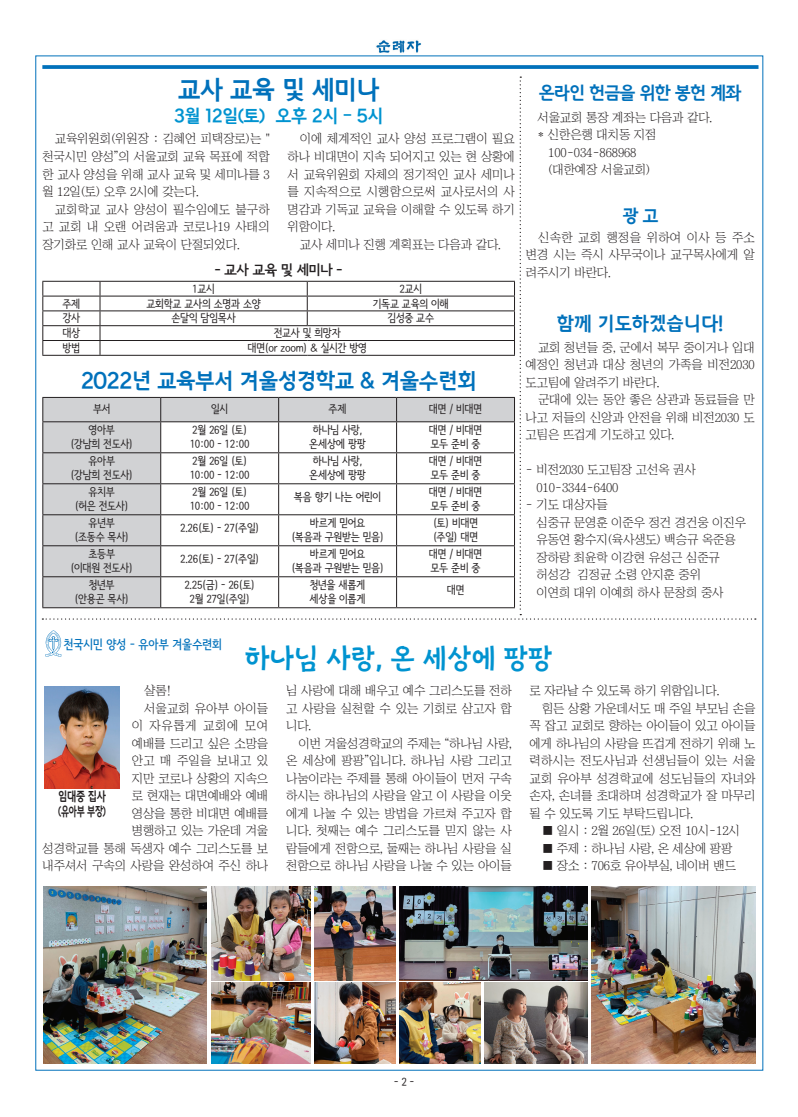
<style>
.page{position:relative;width:798px;height:1117px;background:#fff}
.page>*{position:absolute;margin:0;border:0;box-sizing:border-box;transform-origin:0 0}
.t1{font:30px "Mapo Backpacking";letter-spacing:-.025em;color:#0093d0}
.t2{font:25px "Goyang Deogyang B";letter-spacing:-.025em;color:#0071bb}
.t3{font:21.25px "Goyang Deogyang B";letter-spacing:-.025em;color:#0071bb}
.t4{font:18.75px "Goyang Deogyang B";color:#0071bb}
.t5{font:17.5px "Goyang Deogyang B";letter-spacing:-.025em;color:#0093d0}
.t6{font:17.5px "Goyang Deogyang B";letter-spacing:-.05em;color:#0071bb}
.t7{font:13.75px "Seoul Namsan EB";letter-spacing:-.025em;color:#231f20}
.t8{font:12.5px/17.5px "Chosunilbo NM";letter-spacing:-.01em;color:#231f20;text-align:justify}
.t9{font:12.5px "Se N CB";color:#0071bb}
.t10{font:12.5px "Goyang Deogyang B";letter-spacing:-.025em;color:#231f20;scale:.7 1}
.t11{font:12.5px "Goyang Deogyang B";letter-spacing:-.025em;color:#231f20;scale:.8 1}
.t12{font:11.25px "Se N CM";letter-spacing:-.025em;color:#231f20}
</style>
<div class="page">
<img style="left:376px;top:40px;width:45px;height:13px">
<svg style="left:42px;top:65px;width:716px;height:4px;background:#0f79be"></svg>
<img style="left:45px;top:686px;width:74px;height:101px">
<svg style="left:42px;top:76px;width:713px;height:543px"></svg>
<hr style="left:42px;top:355px;width:58px;height:1px;background:#231f20">
<hr style="left:100px;top:355px;width:207px;height:1px;background:#231f20">
<hr style="left:307px;top:355px;width:207px;height:1px;background:#231f20">
<svg style="left:46px;top:630px;width:15px;height:26px"></svg>
<img style="left:399px;top:886px;width:188px;height:94px">
<img style="left:43px;top:886px;width:164px;height:177px">
<img style="left:591px;top:886px;width:164px;height:177px">
<img style="left:211px;top:886px;width:99px;height:94px">
<img style="left:211px;top:982px;width:99px;height:81px">
<img style="left:314px;top:886px;width:82px;height:94px">
<img style="left:314px;top:982px;width:82px;height:81px">
<img style="left:399px;top:982px;width:81px;height:81px">
<img style="left:484px;top:982px;width:103px;height:81px">
<p class="t2" style="left:178px;top:75px;width:203px">교사 교육 및 세미나</p>
<p class="t5" style="left:174px;top:106px;width:211px">3월 12일(토) 오후 2시 - 5시</p>
<p class="t8" style="left:42px;top:130px;width:229px;text-indent:12px">교육위원회(위원장 : 김혜언 피택장로)는 " 천국시민 양성”의 서울교회 교육 목표에 적합 한 교사 양성을 위해 교사 교육 및 세미나를 3 월 12일(토) 오후 2시에 갖는다.</p>
<p class="t8" style="left:42px;top:200px;width:229px;text-indent:12px">교회학교 교사 양성이 필수임에도 불구하 고 교회 내 오랜 어려움과 코로나19 사태의 장기화로 인해 교사 교육이 단절되었다.</p>
<p class="t8" style="left:287px;top:130px;width:229px;text-indent:12px">이에 체계적인 교사 양성 프로그램이 필요 하나 비대면이 지속 되어지고 있는 현 상황에 서 교육위원회 자체의 정기적인 교사 세미나 를 지속적으로 시행함으로써 교사로서의 사 명감과 기독교 교육을 이해할 수 있도록 하기 위함이다.</p>
<p class="t8" style="left:300px;top:235px;width:202px">교사 세미나 진행 계획표는 다음과 같다.</p>
<p class="t7" style="left:215px;top:262px;width:129px">- 교사 교육 및 세미나 -</p>
<p class="t12" style="left:192px;top:283px;width:24px">1교시</p>
<p class="t12" style="left:399px;top:283px;width:24px">2교시</p>
<p class="t12" style="left:62px;top:298px;width:19px">주제</p>
<p class="t12" style="left:146px;top:298px;width:116px">교회학교 교사의 소명과 소양</p>
<p class="t12" style="left:372px;top:298px;width:78px">기독교 교육의 이해</p>
<p class="t12" style="left:62px;top:312px;width:19px">강사</p>
<p class="t12" style="left:171px;top:312px;width:66px">손달익 담임목사</p>
<p class="t12" style="left:387px;top:312px;width:48px">김성중 교수</p>
<p class="t12" style="left:62px;top:327px;width:20px">대상</p>
<p class="t12" style="left:273px;top:327px;width:69px">전교사 및 희망자</p>
<p class="t12" style="left:63px;top:342px;width:19px">방법</p>
<p class="t12" style="left:247px;top:342px;width:121px">대면(or zoom) &amp; 실시간 방영</p>
<p class="t3" style="left:81px;top:368px;width:397px">2022년 교육부서 겨울성경학교 &amp; 겨울수련회</p>
<p class="t12" style="left:93px;top:403px;width:19px">부서</p>
<p class="t12" style="left:211px;top:403px;width:19px">일시</p>
<p class="t12" style="left:328px;top:403px;width:19px">주제</p>
<p class="t12" style="left:429px;top:403px;width:55px">대면 / 비대면</p>
<p class="t12" style="left:89px;top:425px;width:28px">영아부</p>
<p class="t12" style="left:70px;top:438px;width:64px">(강남희 전도사)</p>
<p class="t12" style="left:192px;top:425px;width:56px">2월 26일 (토)</p>
<p class="t12" style="left:190px;top:438px;width:61px">10:00 - 12:00</p>
<p class="t12" style="left:313px;top:425px;width:51px">하나님 사랑,</p>
<p class="t12" style="left:309px;top:438px;width:58px">온세상에 팡팡</p>
<p class="t12" style="left:429px;top:425px;width:55px">대면 / 비대면</p>
<p class="t12" style="left:430px;top:438px;width:52px">모두 준비 중</p>
<p class="t12" style="left:88px;top:455px;width:28px">유아부</p>
<p class="t12" style="left:70px;top:469px;width:64px">(강남희 전도사)</p>
<p class="t12" style="left:192px;top:455px;width:56px">2월 26일 (토)</p>
<p class="t12" style="left:190px;top:469px;width:61px">10:00 - 12:00</p>
<p class="t12" style="left:313px;top:455px;width:51px">하나님 사랑,</p>
<p class="t12" style="left:309px;top:469px;width:58px">온세상에 팡팡</p>
<p class="t12" style="left:429px;top:455px;width:55px">대면 / 비대면</p>
<p class="t12" style="left:430px;top:469px;width:52px">모두 준비 중</p>
<p class="t12" style="left:89px;top:486px;width:28px">유치부</p>
<p class="t12" style="left:75px;top:500px;width:55px">(허은 전도사)</p>
<p class="t12" style="left:192px;top:486px;width:56px">2월 26일 (토)</p>
<p class="t12" style="left:190px;top:500px;width:61px">10:00 - 12:00</p>
<p class="t12" style="left:294px;top:491px;width:89px">복음 향기 나는 어린이</p>
<p class="t12" style="left:429px;top:486px;width:55px">대면 / 비대면</p>
<p class="t12" style="left:430px;top:500px;width:52px">모두 준비 중</p>
<p class="t12" style="left:89px;top:517px;width:28px">유년부</p>
<p class="t12" style="left:74px;top:531px;width:56px">(조동수 목사)</p>
<p class="t12" style="left:180px;top:522px;width:81px">2.26(토) - 27(주일)</p>
<p class="t12" style="left:310px;top:517px;width:57px">바르게 믿어요</p>
<p class="t12" style="left:291px;top:531px;width:94px">(복음과 구원받는 믿음)</p>
<p class="t12" style="left:433px;top:517px;width:46px">(토) 비대면</p>
<p class="t12" style="left:433px;top:531px;width:46px">(주일) 대면</p>
<p class="t12" style="left:88px;top:548px;width:28px">초등부</p>
<p class="t12" style="left:71px;top:562px;width:64px">(이대원 전도사)</p>
<p class="t12" style="left:180px;top:553px;width:81px">2.26(토) - 27(주일)</p>
<p class="t12" style="left:310px;top:548px;width:57px">바르게 믿어요</p>
<p class="t12" style="left:291px;top:562px;width:94px">(복음과 구원받는 믿음)</p>
<p class="t12" style="left:429px;top:548px;width:55px">대면 / 비대면</p>
<p class="t12" style="left:430px;top:562px;width:52px">모두 준비 중</p>
<p class="t12" style="left:89px;top:579px;width:27px">청년부</p>
<p class="t12" style="left:74px;top:593px;width:56px">(안용곤 목사)</p>
<p class="t12" style="left:184px;top:579px;width:72px">2.25(금) - 26(토)</p>
<p class="t12" style="left:189px;top:593px;width:62px">2월 27일(주일)</p>
<p class="t12" style="left:310px;top:579px;width:57px">청년을 새롭게</p>
<p class="t12" style="left:309px;top:593px;width:58px">세상을 이롭게</p>
<p class="t12" style="left:446px;top:584px;width:19px">대면</p>
<p class="t6" style="left:538px;top:83px;width:204px">온라인 헌금을 위한 봉헌 계좌</p>
<p class="t8" style="left:537px;top:108px;width:176px">서울교회 통장 계좌는 다음과 같다.</p>
<p class="t8" style="left:537px;top:126px;width:121px">* 신한은행 대치동 지점</p>
<p class="t8" style="left:548px;top:143px;width:90px">100-034-868968</p>
<p class="t8" style="left:548px;top:161px;width:103px">(대한예장 서울교회)</p>
<p class="t6" style="left:622px;top:205px;width:38px">광 고</p>
<p class="t8" style="left:525px;top:228px;width:231px;text-indent:12px">신속한 교회 행정을 위하여 이사 등 주소 변경 시는 즉시 사무국이나 교구목사에게 알 려주시기 바란다.</p>
<p class="t4" style="left:556px;top:313px;width:168px">함께 기도하겠습니다!</p>
<p class="t8" style="left:525px;top:338px;width:231px;text-indent:12px">교회 청년들 중, 군에서 복무 중이거나 입대 예정인 청년과 대상 청년의 가족을 비전2030 도고팀에 알려주기 바란다.</p>
<p class="t8" style="left:525px;top:391px;width:231px;text-indent:12px">군대에 있는 동안 좋은 상관과 동료들을 만 나고 저들의 신앙과 안전을 위해 비전2030 도 고팀은 뜨겁게 기도하고 있다.</p>
<p class="t8" style="left:525px;top:461px;width:172px">- 비전2030 도고팀장 고선옥 권사</p>
<p class="t8" style="left:536px;top:478px;width:83px">010-3344-6400</p>
<p class="t8" style="left:525px;top:496px;width:84px">- 기도 대상자들</p>
<p class="t8" style="left:536px;top:513px;width:211px">심중규 문영훈 이준우 정건 경건웅 이진우</p>
<p class="t8" style="left:536px;top:531px;width:201px">유동연 황수지(육사생도) 백승규 옥준용</p>
<p class="t8" style="left:536px;top:548px;width:185px">장하랑 최윤학 이강현 유성근 심준규</p>
<p class="t8" style="left:536px;top:566px;width:166px">허성강 김정균 소령 안지훈 중위</p>
<p class="t8" style="left:536px;top:583px;width:188px">이연희 대위 이예희 하사 문창희 중사</p>
<p class="t9" style="left:64px;top:637px;width:160px">천국시민 양성 - 유아부 겨울수련회</p>
<p class="t1" style="left:245px;top:641px;width:309px">하나님 사랑, 온 세상에 팡팡</p>
<p class="t8" style="left:144px;top:681px;width:28px">샬롬!</p>
<p class="t8" style="left:42px;top:699px;width:227px;text-align:right">서울교회 유아부 아이들<br>이 자유롭게 교회에 모여<br>예배를 드리고 싶은 소망을<br>안고 매 주일을 보내고 있<br>지만 코로나 상황의 지속으<br>로 현재는 대면예배와 예배<br>영상을 통한 비대면 예배를<br>병행하고 있는 가운데 겨울<br>성경학교를 통해 독생자 예수 그리스도를 보 내주셔서 구속의 사랑을 완성하여 주신 하나</p>
<p class="t11" style="left:58px;top:789px;width:61px">임대중 집사</p>
<p class="t10" style="left:58px;top:804px;width:70px">(유아부 부장)</p>
<p class="t8" style="left:286px;top:681px;width:227px">님 사랑에 대해 배우고 예수 그리스도를 전하 고 사랑을 실천할 수 있는 기회로 삼고자 합 니다.</p>
<p class="t8" style="left:286px;top:734px;width:227px;text-indent:12px">이번 겨울성경학교의 주제는 “하나님 사랑, 온 세상에 팡팡”입니다. 하나님 사랑 그리고 나눔이라는 주제를 통해 아이들이 먼저 구속 하시는 하나님의 사랑을 알고 이 사랑을 이웃 에게 나눌 수 있는 방법을 가르쳐 주고자 합 니다. 첫째는 예수 그리스도를 믿지 않는 사 람들에게 전함으로, 둘째는 하나님 사랑을 실 천함으로 하나님 사랑을 나눌 수 있는 아이들</p>
<p class="t8" style="left:529px;top:681px;width:191px">로 자라날 수 있도록 하기 위함입니다.</p>
<p class="t8" style="left:529px;top:699px;width:227px;text-indent:12px">힘든 상황 가운데서도 매 주일 부모님 손을 꼭 잡고 교회로 향하는 아이들이 있고 아이들 에게 하나님의 사랑을 뜨겁게 전하기 위해 노 력하시는 전도사님과 선생님들이 있는 서울 교회 유아부 성경학교에 성도님들의 자녀와 손자, 손녀를 초대하며 성경학교가 잘 마무리 될 수 있도록 기도 부탁드립니다.</p>
<p class="t8" style="left:542px;top:821px;width:199px">■ 일시 : 2월 26일(토) 오전 10시-12시</p>
<p class="t8" style="left:542px;top:839px;width:192px">■ 주제 : 하나님 사랑, 온 세상에 팡팡</p>
<p class="t8" style="left:542px;top:856px;width:195px">■ 장소 : 706호 유아부실, 네이버 밴드</p>
</div>
